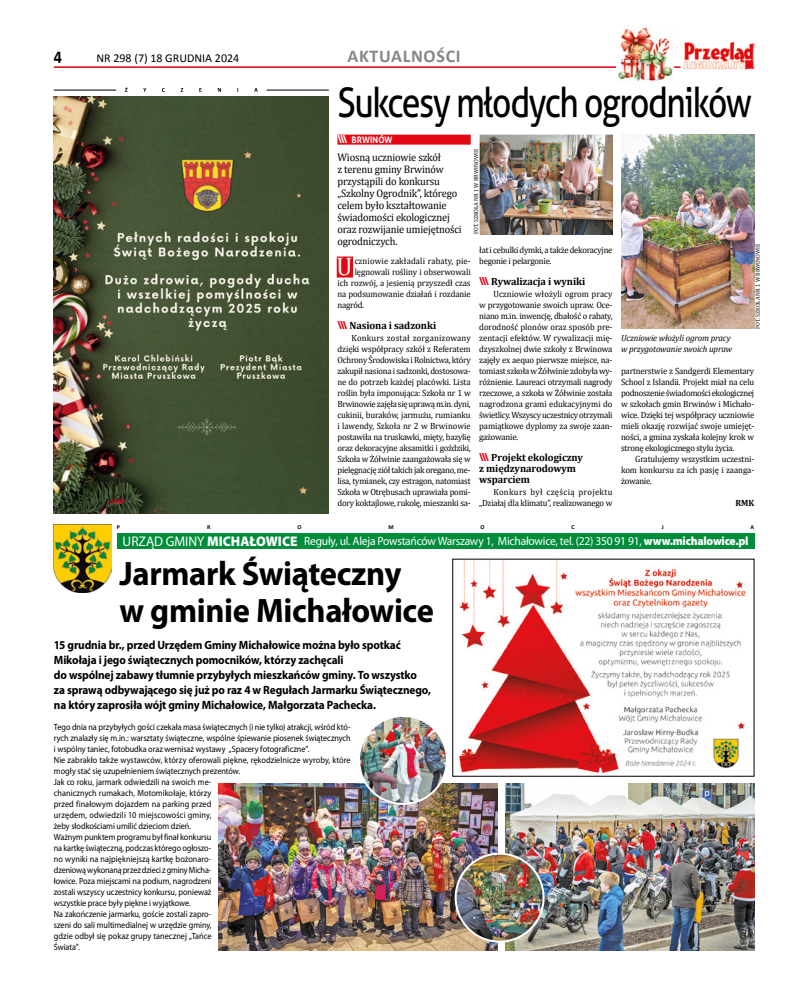
<style>
.page{position:relative;width:794px;height:993px;background:#fff}
.page>*{position:absolute;margin:0;border:0;box-sizing:border-box;transform-origin:0 0}
.t1{font:41px "Aller";letter-spacing:-.04em;color:#000;scale:.82 1}
.t2{font:700 34px/37px "Myriad Pro";letter-spacing:-.01em;color:#000;scale:.96 1}
.t3{font:25.5px "Cambria";color:#fff;scale:.96 1}
.t4{font:700 18px "Calibri";letter-spacing:.04em;color:#878787}
.t5{font:700 18px "Calibri";color:#000;scale:.9 1}
.t6{font:700 12px/15px "Myriad Pro";letter-spacing:-.01em;color:#000;scale:.94 1}
.t7{font:12px "Myriad Pro";letter-spacing:-.02em;color:#fff;scale:.96 1}
.t8{font:12px "Calibri";color:#000}
.t9{font:11px/12px "Cambria";letter-spacing:-.015em;color:#000;scale:.95 1}
.t10{font:700 10.5px/11px "Cambria";letter-spacing:-.01em;color:#000}
.t11{font:9px/11px "Cambria";letter-spacing:-.025em;color:#000;text-align:justify;scale:.96 1}
.t12{font:9px/11px "Myriad Pro";letter-spacing:-.005em;color:#000;scale:.91 1}
.t13{font:italic 9px/11px "Cambria";letter-spacing:-.015em;color:#000}
.t14{font:9px "Cambria";color:#000;scale:.96 1}
.t15{font:9px "Cambria";letter-spacing:.01em;color:#000;scale:.96 1}
.t16{font:9px "Cambria";letter-spacing:-.005em;color:#000;scale:.96 1}
.t17{font:700 9px "Aller";color:#fff;scale:.96 1}
.t18{font:700 9px "Cambria";color:#000;scale:.96 1}
.t19{font:6px "Cambria";color:#000;scale:.96 1}
.t20{font:700 6px "Calibri";color:#000}
.s1{font-size:11px}
.s2{font-family:"Aller";font-size:11px;color:#e30613}
.s3{font-size:14px}
.s4{font-weight:900;font-size:14px}
.s5{font-weight:900}
</style>
<div class="page">
<hr style="left:54px;top:66px;width:626px;height:2px;background:#e30613">
<img style="left:684px;top:43px;width:71px;height:27px">
<img style="left:617px;top:27px;width:56px;height:54px">
<div style="left:337px;top:134px;width:134px;height:10px;background:#e30613"></div>
<div style="left:337px;top:256px;width:16px;height:21px;background:#e30613"></div>
<img style="left:54px;top:96px;width:275px;height:417px">
<img style="left:53px;top:524px;width:58px;height:68px">
<div style="left:117px;top:533px;width:637px;height:16px;background:#008d3b"></div>
<img style="left:459px;top:560px;width:287px;height:214px">
<img style="left:219px;top:783px;width:279px;height:167px">
<img style="left:506px;top:783px;width:248px;height:167px">
<img style="left:455px;top:853px;width:88px;height:88px;border-radius:44px">
<div style="left:454px;top:852px;width:90px;height:90px;border:2px solid #fff;border-radius:50%"></div>
<img style="left:359px;top:715px;width:88px;height:88px;border-radius:44px">
<div style="left:358px;top:714px;width:90px;height:90px;border:2px solid #fff;border-radius:50%"></div>
<img style="left:621px;top:135px;width:133px;height:193px">
<img style="left:479px;top:135px;width:133px;height:99px">
<hr style="left:54px;top:90px;width:62px;height:1px;background:#000">
<hr style="left:266px;top:90px;width:63px;height:1px;background:#000">
<svg style="left:125px;top:87px;width:133px;height:5px"></svg>
<h3 class="t5" style="left:54px;top:45px;width:11px">4</h3>
<h3 class="t8" style="left:96px;top:51px;width:144px">NR 298 (7) 18 GRUDNIA 2024</h3>
<h3 class="t4" style="left:347px;top:45px;width:115px">AKTUALNOŚCI</h3>
<h1 class="t1" style="left:337px;top:77px;width:507px">Sukcesy młodych ogrodników</h1>
<p class="t17" style="left:337px;top:134px;width:59px"><span class="s1">\\\</span> BRWINÓW</p>
<p class="t9" style="left:337px;top:151px;width:132px">Wiosną uczniowie szkół<br>z terenu gminy Brwinów przystąpili do konkursu „Szkolny Ogrodnik”, którego celem było kształtowanie świadomości ekologicznej oraz rozwijanie umiejętności ogrodniczych.</p>
<h3 class="t3" style="left:336px;top:251px;width:18px">U</h3>
<p class="t15" style="left:355px;top:256px;width:122px">czniowie zakładali rabaty, pie-</p>
<p class="t19" style="left:472px;top:234px;width:90px;rotate:-90deg">FOT. SZKOŁA NR 1 W BRWINOWIE</p>
<p class="t11" style="left:479px;top:244px;width:140px">łat i cebulki dymki, a także dekoracyjne begonie i pelargonie.</p>
<p class="t10" style="left:479px;top:276px;width:108px"><span class="s2">\\\</span> Rywalizacja i wyniki</p>
<p class="t11" style="left:479px;top:288px;width:140px;text-indent:14px">Uczniowie włożyli ogrom pracy w przygotowanie swoich upraw. Oce&shy;niano m.in. inwencję, dbałość o rabaty, dorodność plonów oraz sposób pre&shy;zentacji efektów. W rywalizacji mię&shy;dzyszkolnej dwie szkoły z Brwinowa zajęły ex aequo pierwsze miejsce, na&shy;tomiast szkoła w Żółwinie zdobyła wy&shy;różnienie. Laureaci otrzymali nagrody rzeczowe, a szkoła w Żółwinie została nagrodzona grami edukacyjnymi do świetlicy. Wszyscy uczestnicy otrzymali pamiątkowe dyplomy za swoje zaan&shy;gażowanie.</p>
<p class="t10" style="left:479px;top:452px;width:105px"><span class="s2">\\\</span> Projekt ekologiczny z międzynarodowym wsparciem</p>
<p class="t11" style="left:479px;top:486px;width:140px;text-align:right">Konkurs był częścią projektu „Działaj dla klimatu”, realizowanego w</p>
<p class="t16" style="left:355px;top:267px;width:122px">lęgnowali rośliny i obserwowali</p>
<p class="t14" style="left:337px;top:278px;width:140px">ich rozwój, a jesienią przyszedł czas</p>
<p class="t11" style="left:337px;top:288px;width:140px">na podsumowanie działań i rozdanie</p>
<p class="t11" style="left:337px;top:299px;width:29px">nagród.</p>
<p class="t10" style="left:337px;top:320px;width:100px"><span class="s2">\\\</span> Nasiona i sadzonki</p>
<p class="t11" style="left:337px;top:332px;width:140px;text-indent:14px">Konkurs został zorganizowany dzięki współpracy szkół z Referatem Ochrony Środowiska i Rolnictwa, który zakupił nasiona i sadzonki, dostosowa&shy;ne do potrzeb każdej placówki. Lista roślin była imponująca: Szkoła nr 1 w Brwinowie zajęła się uprawą m.in. dyni, cukinii, buraków, jarmużu, rumianku i lawendy, Szkoła nr 2 w Brwinowie postawiła na truskawki, mięty, bazylię oraz dekoracyjne aksamitki i goździki, Szkoła w Żółwinie zaangażowała się w pielęgnację ziół takich jak oregano, me&shy;lisa, tymianek, czy estragon, natomiast Szkoła w Otrębusach uprawiała pomi&shy;dory koktajlowe, rukolę, mieszanki sa-</p>
<p class="t13" style="left:621px;top:331px;width:113px">Uczniowie włożyli ogrom pracy w przygotowanie swoich upraw</p>
<p class="t19" style="left:754px;top:328px;width:90px;rotate:-90deg">FOT. SZKOŁA NR 1 W BRWINOWIE</p>
<p class="t11" style="left:621px;top:365px;width:140px">partnerstwie z Sandgerdi Elementary School z Islandii. Projekt miał na celu podnoszenie świadomości ekologicznej w szkołach gmin Brwinów i Michało&shy;wice. Dzięki tej współpracy uczniowie mieli okazję rozwijać swoje umiejęt&shy;ności, a gmina zyskała kolejny krok w stronę ekologicznego stylu życia.</p>
<p class="t11" style="left:621px;top:453px;width:140px;text-indent:14px">Gratulujemy wszystkim uczestni&shy;kom konkursu za ich pasję i zaanga&shy;żowanie.</p>
<p class="t18" style="left:735px;top:497px;width:21px">RMK</p>
<p class="t20" style="left:117px;top:523px;width:5px">P</p>
<p class="t20" style="left:207px;top:523px;width:5px">R</p>
<p class="t20" style="left:297px;top:523px;width:6px">O</p>
<p class="t20" style="left:388px;top:523px;width:7px">M</p>
<p class="t20" style="left:480px;top:523px;width:6px">O</p>
<p class="t20" style="left:571px;top:523px;width:5px">C</p>
<p class="t20" style="left:661px;top:523px;width:3px">J</p>
<p class="t20" style="left:750px;top:523px;width:5px">A</p>
<h3 class="t7" style="left:123px;top:534px;width:653px"><span class="s3">URZĄD GMINY</span> <span class="s4">MICHAŁOWICE</span> Reguły, ul. Aleja Powstańców Warszawy 1, Michałowice, tel. (22) 350 91 91, <span class="s5">www.michalowice.pl</span></h3>
<h2 class="t2" style="left:120px;top:555px;width:329px">Jarmark Świąteczny w gminie Michałowice</h2>
<p class="t6" style="left:54px;top:637px;width:403px">15 grudnia br., przed Urzędem Gminy Michałowice można było spotkać Mikołaja i jego świątecznych pomocników, którzy zachęcali<br>do wspólnej zabawy tłumnie przybyłych mieszkańców gminy. To wszystko za sprawą odbywającego się już po raz 4 w Regułach Jarmarku Świątecznego, na który zaprosiła wójt gminy Michałowice, Małgorzata Pachecka.</p>
<p class="t12" style="left:54px;top:721px;width:328px">Tego dnia na przybyłych gości czekała masa świątecznych (i nie tylko) atrakcji, wśród któ&shy;rych znalazły się m.in.: warsztaty świąteczne, wspólne śpiewanie piosenek świątecznych i wspólny taniec, fotobudka oraz wernisaż wystawy „Spacery fotograficzne”.<br>Nie zabrakło także wystawców, którzy oferowali piękne, rękodzielnicze wyroby, które mogły stać się uzupełnieniem świątecznych prezentów.<br>Jak co roku, jarmark odwiedzili na swoich me-<br>chanicznych rumakach, Motomikołaje, którzy<br>przed finałowym dojazdem na parking przed<br>urzędem, odwiedzili 10 miejscowości gminy,<br>żeby słodkościami umilić dzieciom dzień.<br>Ważnym punktem programu był finał konkursu<br>na kartkę świąteczną, podczas którego ogłoszo-<br>no wyniki na najpiękniejszą kartkę bożonaro-<br>dzeniową wykonaną przez dzieci z gminy Micha-<br>łowice. Poza miejscami na podium, nagrodzeni<br>zostali wszyscy uczestnicy konkursu, ponieważ<br>wszystkie prace były piękne i wyjątkowe.<br>Na zakończenie jarmarku, goście zostali zapro-<br>szeni do sali multimedialnej w urzędzie gminy,<br>gdzie odbył się pokaz grupy tanecznej „Tańce<br>Świata”.</p>
</div>
